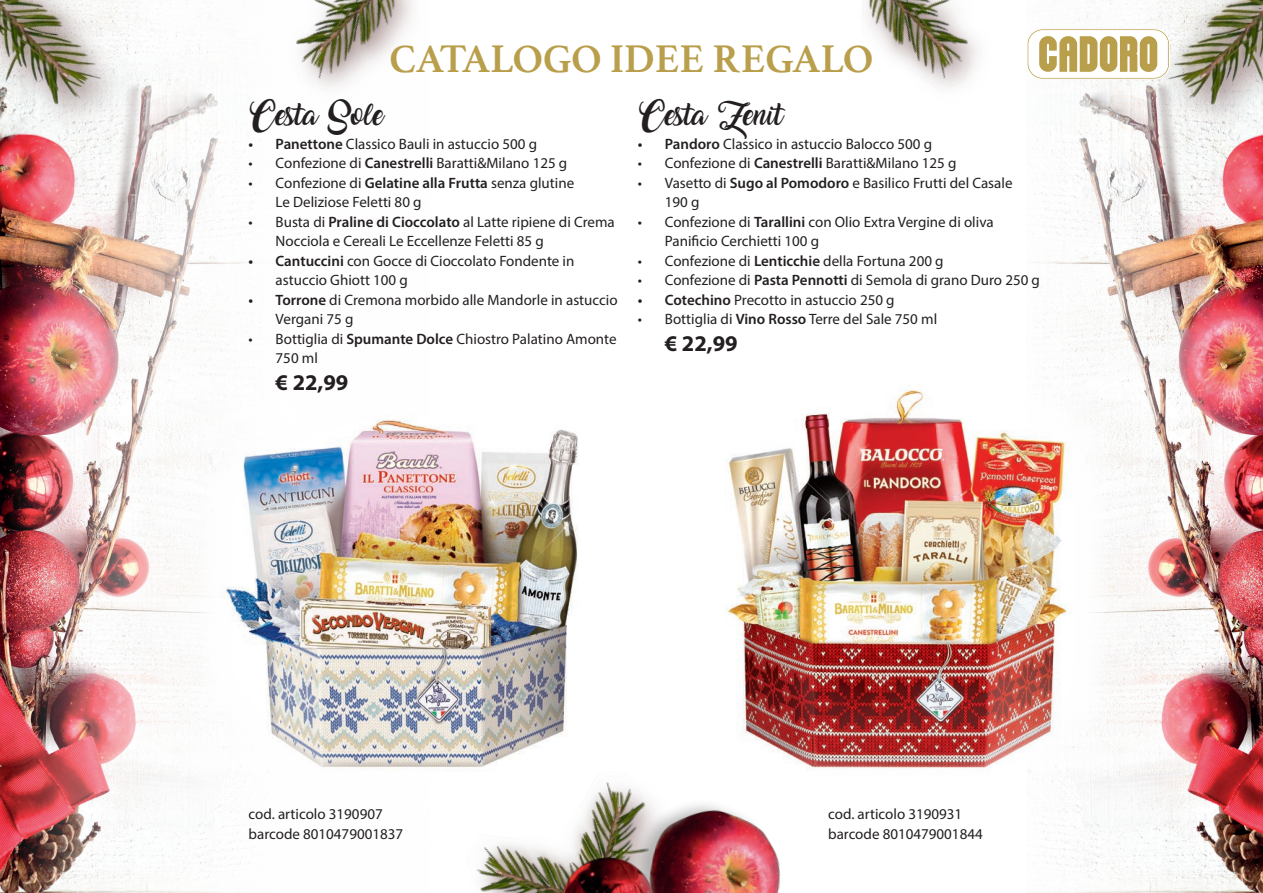
<style>
.page{position:relative;width:1263px;height:893px;background:#fff}
.page>*{position:absolute;margin:0;border:0;box-sizing:border-box;transform-origin:0 0}
.t1{font:700 40.5px "Athelas";color:#b99e4b}
.Quantità{font:700 22.5px "Myriad Pro";color:#231f20}
.Quantità-2{font:19.5px "Amarillo";color:#231f20}
.Quantità-3{font:15px/19.5px "Myriad Pro";color:#231f20}
.s1{font-size:18px}
.s2{font-weight:600}
</style>
<div class="page">
<img style="left:0;top:3px;width:256px;height:890px">
<img style="left:1034px;top:2px;width:229px;height:891px">
<img style="left:0;top:0;width:179px;height:163px">
<svg style="left:0;top:0;width:131px;height:136px"></svg>
<svg style="left:867px;top:0;width:111px;height:88px"></svg>
<img style="left:249px;top:3px;width:7px;height:138px">
<svg style="left:296px;top:0;width:117px;height:89px"></svg>
<svg style="left:477px;top:844px;width:49px;height:49px"></svg>
<svg style="left:583px;top:796px;width:24px;height:27px"></svg>
<img style="left:526px;top:823px;width:81px;height:70px">
<img style="left:607px;top:794px;width:174px;height:99px">
<img style="left:1089px;top:0;width:174px;height:163px">
<img style="left:1158px;top:0;width:105px;height:136px">
<svg style="left:1027px;top:29px;width:143px;height:50px"></svg>
<img style="left:198px;top:381px;width:443px;height:415px">
<img style="left:725px;top:361px;width:384px;height:430px">
<h1 class="t1" style="left:389px;top:26px;width:485px">CATALOGO IDEE REGALO</h1>
<p class="Quantità-2" style="left:638px;top:107px;width:147px">Cesta <span class="s1">Z</span>enit</p>
<p class="Quantità-3" style="left:638px;top:134px;width:296px"><span class="s2">• Pandoro</span> Classico in astuccio Balocco 500 g</p>
<p class="Quantità-3" style="left:638px;top:153px;width:320px">• Confezione di <span class="s2">Canestrelli</span> Baratti&amp;Milano 125 g</p>
<p class="Quantità-3" style="left:665px;top:173px;width:349px;text-indent:-27px">• Vasetto di <span class="s2">Sugo al Pomodoro</span> e Basilico Frutti del Casale<br>190 g</p>
<p class="Quantità-3" style="left:665px;top:212px;width:330px;text-indent:-27px">• Confezione di <span class="s2">Tarallini</span> con Olio Extra Vergine di oliva<br>Panificio Cerchietti 100 g</p>
<p class="Quantità-3" style="left:638px;top:251px;width:307px">• Confezione di <span class="s2">Lenticchie</span> della Fortuna 200 g</p>
<p class="Quantità-3" style="left:638px;top:270px;width:404px">• Confezione di <span class="s2">Pasta Pennotti</span> di Semola di grano Duro 250 g</p>
<p class="Quantità-3" style="left:638px;top:290px;width:258px"><span class="s2">• Cotechino</span> Precotto in astuccio 250 g</p>
<p class="Quantità-3" style="left:638px;top:309px;width:301px">• Bottiglia di <span class="s2">Vino Rosso</span> Terre del Sale 750 ml</p>
<p class="Quantità" style="left:665px;top:329px;width:74px">€ 22,99</p>
<p class="Quantità-2" style="left:249px;top:107px;width:137px">Cesta Sole</p>
<p class="Quantità-3" style="left:249px;top:134px;width:290px"><span class="s2">• Panettone</span> Classico Bauli in astuccio 500 g</p>
<p class="Quantità-3" style="left:249px;top:153px;width:320px">• Confezione di <span class="s2">Canestrelli</span> Baratti&amp;Milano 125 g</p>
<p class="Quantità-3" style="left:276px;top:173px;width:300px;text-indent:-27px">• Confezione di <span class="s2">Gelatine alla Frutta</span> senza glutine<br>Le Deliziose Feletti 80 g</p>
<p class="Quantità-3" style="left:276px;top:212px;width:341px;text-indent:-27px">• Busta di <span class="s2">Praline di Cioccolato</span> al Latte ripiene di Crema<br>Nocciola e Cereali Le Eccellenze Feletti 85 g</p>
<p class="Quantità-3" style="left:276px;top:251px;width:300px;text-indent:-27px"><span class="s2">• Cantuccini</span> con Gocce di Cioccolato Fondente in astuccio Ghiott 100 g</p>
<p class="Quantità-3" style="left:276px;top:290px;width:343px;text-indent:-27px"><span class="s2">• Torrone</span> di Cremona morbido alle Mandorle in astuccio<br>Vergani 75 g</p>
<p class="Quantità-3" style="left:276px;top:329px;width:342px;text-indent:-27px">• Bottiglia di <span class="s2">Spumante Dolce</span> Chiostro Palatino Amonte<br>750 ml</p>
<p class="Quantità" style="left:276px;top:368px;width:74px">€ 22,99</p>
<p class="Quantità-3" style="left:249px;top:804px;width:136px">cod. articolo 3190907</p>
<p class="Quantità-3" style="left:249px;top:824px;width:156px">barcode 8010479001837</p>
<p class="Quantità-3" style="left:828px;top:804px;width:136px">cod. articolo 3190931</p>
<p class="Quantità-3" style="left:828px;top:824px;width:156px">barcode 8010479001844</p>
</div>
